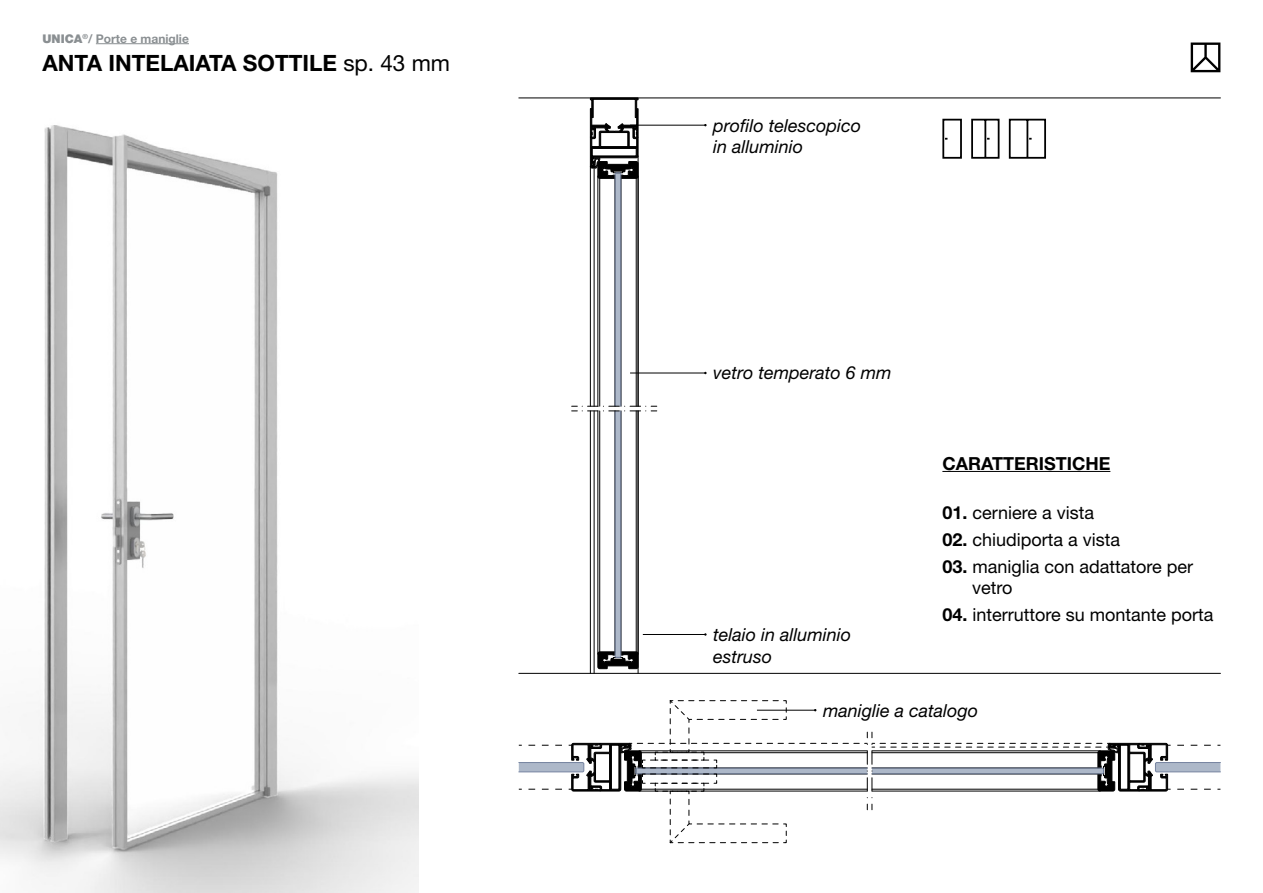
<style>
.page{position:relative;width:1263px;height:893px;background:#fff}
.page>*{position:absolute;margin:0;border:0;box-sizing:border-box;transform-origin:0 0}
.t1{font:700 22.5px "Helvetica Neue LT Std";color:#000}
.t2{font:18px/21.6px "Helvetica Neue LT Std";color:#000}
.t3{font:italic 18px/21.6px "Helvetica Neue LT Std";color:#000}
.t4{font:700 18px "Helvetica Neue LT Std";color:#000}
.t5{font:700 12px "Helvetica Neue LT Std";color:#8a8f92}
.s1{font-weight:900}
.s2{font-weight:400}
.s3{font-weight:700}
</style>
<div class="page">
<hr style="left:519px;top:97px;width:701px;height:1px;background:#000">
<hr style="left:519px;top:673px;width:701px;height:1px;background:#000">
<hr style="left:638px;top:411px;width:1px;height:262px;background:#000">
<hr style="left:590px;top:411px;width:1px;height:262px;background:#000">
<hr style="left:594px;top:411px;width:1px;height:262px;background:#000">
<svg style="left:572px;top:97px;width:85px;height:572px"></svg>
<img style="left:0;top:125px;width:419px;height:768px">
<svg style="left:942px;top:118px;width:104px;height:41px"></svg>
<hr style="left:96px;top:43px;width:93px;height:1px;background:#8a8f92">
<hr style="left:942px;top:471px;width:168px;height:1px;background:#000">
<hr style="left:630px;top:125px;width:75px;height:1px;background:#000">
<hr style="left:630px;top:373px;width:75px;height:1px;background:#000">
<hr style="left:643px;top:634px;width:62px;height:1px;background:#000">
<svg style="left:518px;top:700px;width:703px;height:143px"></svg>
<svg style="left:1191px;top:43px;width:29px;height:29px"></svg>
<p class="t5" style="left:43px;top:31px;width:148px"><span class="s1">UNICA</span><sup>®</sup>/ Porte e maniglie</p>
<p class="t1" style="left:43px;top:49px;width:409px">ANTA INTELAIATA SOTTILE <span class="s2">sp. 43 mm</span></p>
<p class="t3" style="left:713px;top:114px;width:149px">profilo telescopico in alluminio</p>
<p class="t3" style="left:713px;top:362px;width:180px">vetro temperato 6 mm</p>
<p class="t3" style="left:713px;top:623px;width:140px">telaio in alluminio estruso</p>
<p class="t4" style="left:942px;top:452px;width:169px">CARATTERISTICHE</p>
<p class="t2" style="left:942px;top:501px;width:153px"><span class="s3">01.</span> cerniere a vista</p>
<p class="t2" style="left:942px;top:528px;width:179px"><span class="s3">02.</span> chiudiporta a vista</p>
<p class="t2" style="left:972px;top:555px;width:222px;text-indent:-30px"><span class="s3">03.</span> maniglia con adattatore per vetro</p>
<p class="t2" style="left:942px;top:604px;width:273px"><span class="s3">04.</span> interruttore su montante porta</p>
<p class="t3" style="left:823px;top:699px;width:157px">maniglie a catalogo</p>
</div>
